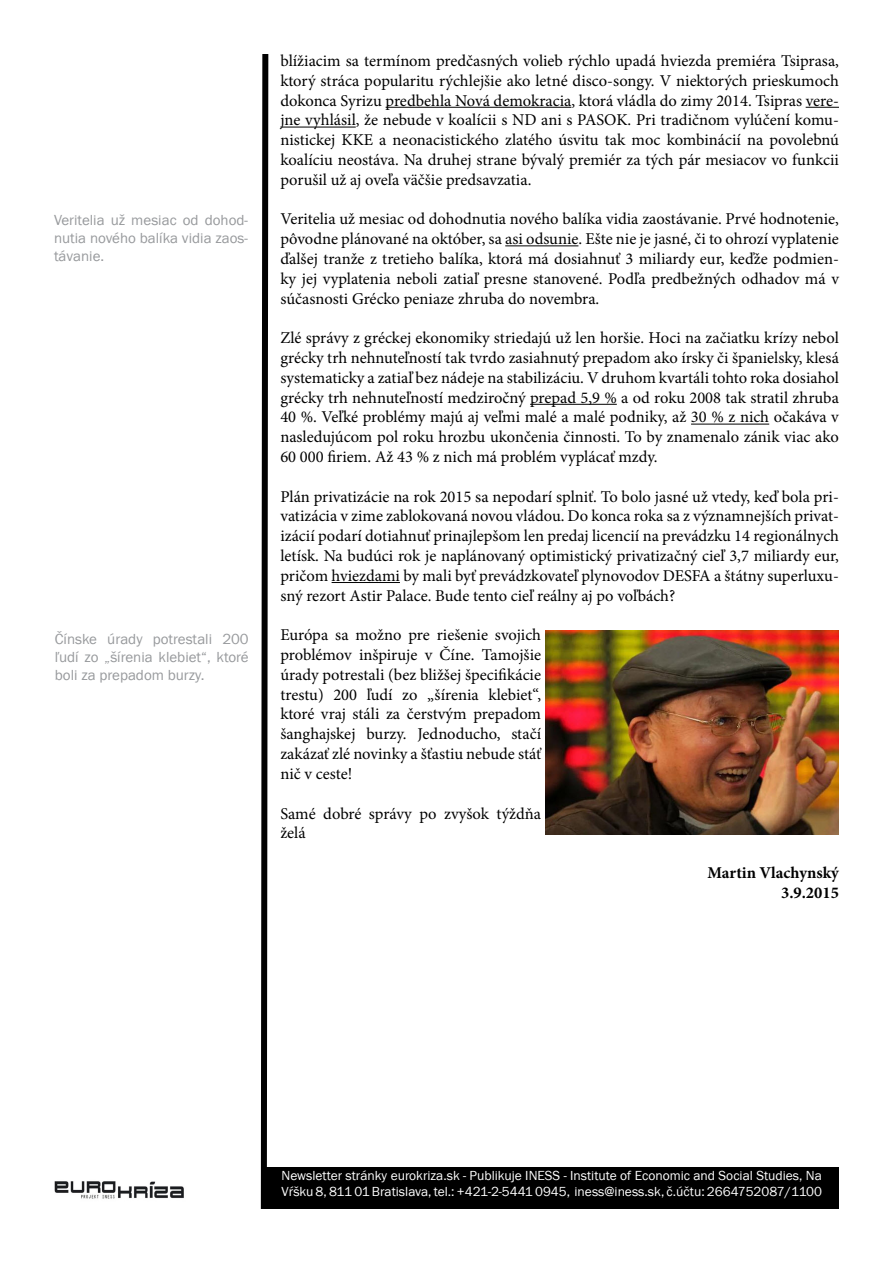
<style>
.page{position:relative;width:893px;height:1263px;background:#fff}
.page>*{position:absolute;margin:0;border:0;box-sizing:border-box;transform-origin:0 0}
.t1{font:16.5px/19.8px "Minion Pro";color:#000;text-align:justify}
.t2{font:700 16.5px/19.8px "Minion Pro";color:#000;text-align:right}
.t3{font:15px/18px "Franklin Gothic Itc TEE";color:#97999c;text-align:justify}
.t4{font:13.5px/16.2px "Franklin Gothic Itc TEE";color:#fff}
</style>
<div class="page">
<svg style="left:260px;top:54px;width:9px;height:1155px"></svg>
<div style="left:265px;top:1167px;width:574px;height:42px;background:#000"></div>
<img style="left:54px;top:1181px;width:130px;height:18px">
<hr style="left:386px;top:107px;width:185px;height:1px;background:#000">
<hr style="left:806px;top:107px;width:33px;height:1px;background:#000">
<hr style="left:280px;top:127px;width:76px;height:1px;background:#000">
<hr style="left:505px;top:245px;width:73px;height:1px;background:#000">
<hr style="left:530px;top:404px;width:87px;height:1px;background:#000">
<hr style="left:691px;top:424px;width:78px;height:1px;background:#000">
<hr style="left:332px;top:582px;width:68px;height:1px;background:#000">
<img style="left:545px;top:630px;width:294px;height:204px">
<p class="t3" style="left:54px;top:212px;width:195px">Veritelia už mesiac od dohod&shy;nutia nového balíka vidia zaos&shy;távanie.</p>
<p class="t3" style="left:55px;top:630px;width:195px">Čínske úrady potrestali 200 ľudí zo „šírenia klebiet“, ktoré boli za prepadom burzy.</p>
<p class="t1" style="left:280px;top:51px;width:560px">blížiacim sa termínom predčasných volieb rýchlo upadá hviezda premiéra Tsiprasa, ktorý stráca popularitu rýchlejšie ako letné disco-songy. V niektorých prieskumoch dokonca Syrizu predbehla Nová demokracia, ktorá vládla do zimy 2014. Tsipras vere&shy;jne vyhlásil, že nebude v koalícii s ND ani s PASOK. Pri tradičnom vylúčení komu&shy;nistickej KKE a neonacistického zlatého úsvitu tak moc kombinácií na povolebnú koalíciu neostáva. Na druhej strane bývalý premiér za tých pár mesiacov vo funkcii porušil už aj oveľa väčšie predsavzatia.</p>
<p class="t1" style="left:280px;top:209px;width:560px">Veritelia už mesiac od dohodnutia nového balíka vidia zaostávanie. Prvé hodnotenie, pôvodne plánované na október, sa asi odsunie. Ešte nie je jasné, či to ohrozí vyplatenie ďalšej tranže z tretieho balíka, ktorá má dosiahnuť 3 miliardy eur, keďže podmien&shy;ky jej vyplatenia neboli zatiaľ presne stanovené. Podľa predbežných odhadov má v súčasnosti Grécko peniaze zhruba do novembra.</p>
<p class="t1" style="left:280px;top:328px;width:560px">Zlé správy z gréckej ekonomiky striedajú už len horšie. Hoci na začiatku krízy nebol grécky trh nehnuteľností tak tvrdo zasiahnutý prepadom ako írsky či španielsky, klesá systematicky a zatiaľ bez nádeje na stabilizáciu. V druhom kvartáli tohto roka dosiahol grécky trh nehnuteľností medziročný prepad 5,9 % a od roku 2008 tak stratil zhruba 40 %. Veľké problémy majú aj veľmi malé a malé podniky, až 30 % z nich očakáva v nasledujúcom pol roku hrozbu ukončenia činnosti. To by znamenalo zánik viac ako 60 000 firiem. Až 43 % z nich má problém vyplácať mzdy.</p>
<p class="t1" style="left:280px;top:487px;width:560px">Plán privatizácie na rok 2015 sa nepodarí splniť. To bolo jasné už vtedy, keď bola pri&shy;vatizácia v zime zablokovaná novou vládou. Do konca roka sa z významnejších privat&shy;izácií podarí dotiahnuť prinajlepšom len predaj licencií na prevádzku 14 regionálnych letísk. Na budúci rok je naplánovaný optimistický privatizačný cieľ 3,7 miliardy eur, pričom hviezdami by mali byť prevádzkovateľ plynovodov DESFA a štátny superluxu&shy;sný rezort Astir Palace. Bude tento cieľ reálny aj po voľbách?</p>
<p class="t1" style="left:280px;top:625px;width:262px">Európa sa možno pre riešenie svojich problémov inšpiruje v Číne. Tamojšie úrady potrestali (bez bližšej špecifikácie trestu) 200 ľudí zo „šírenia klebiet“, ktoré vraj stáli za čerstvým prepadom šanghajskej burzy. Jednoducho, stačí zakázať zlé novinky a šťastiu nebude stáť nič v ceste!</p>
<p class="t1" style="left:280px;top:803px;width:262px">Samé dobré správy po zvyšok týždňa želá</p>
<p class="t2" style="left:707px;top:862px;width:133px">Martin Vlachynský<br>3.9.2015</p>
<p class="t4" style="left:282px;top:1167px;width:542px">Newsletter stránky eurokriza.sk - Publikuje INESS - Institute of Economic and Social Studies, Na<br>Vŕšku 8, 811 01 Bratislava, tel.: +421-2-5441 0945, iness@iness.sk, č.účtu: 2664752087/1100</p>
</div>
